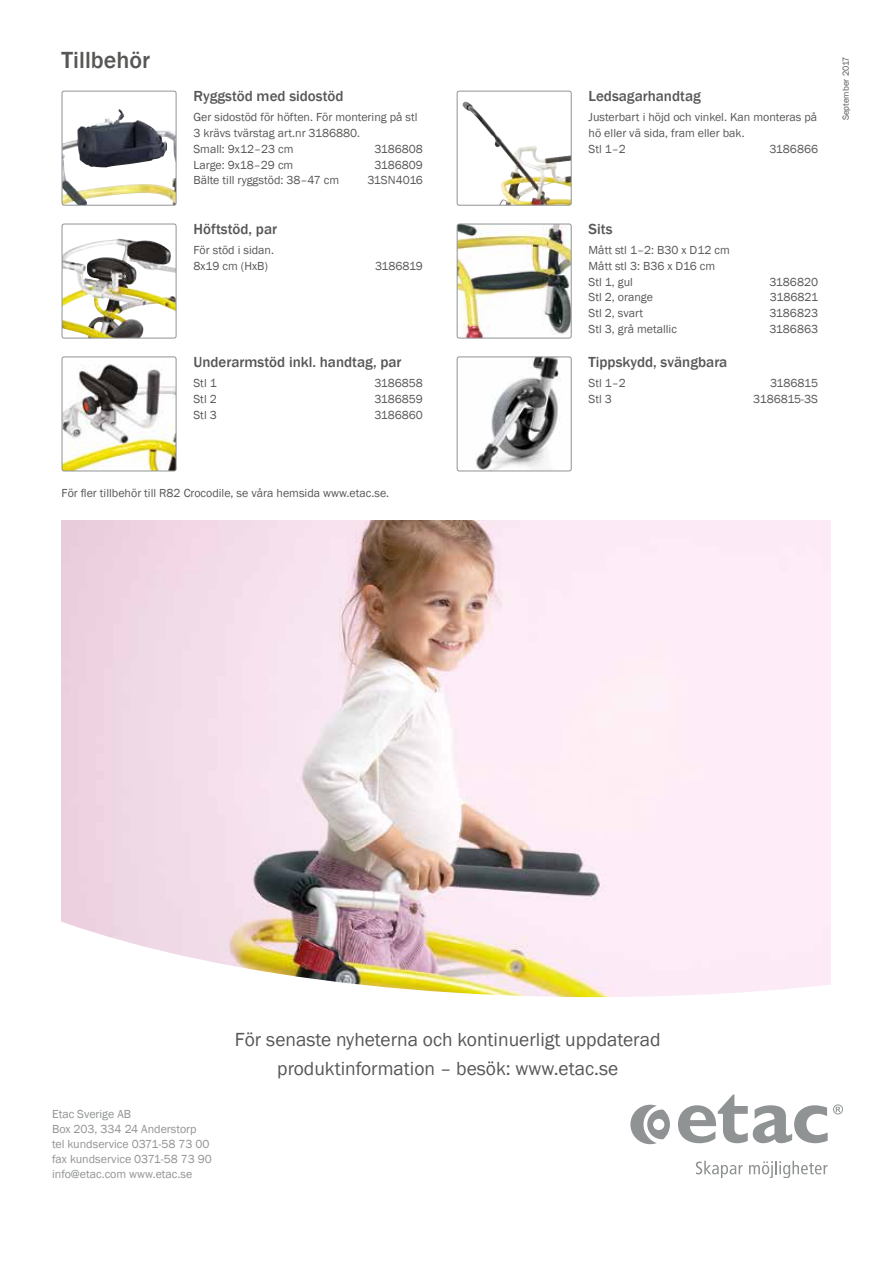
<style>
.page{position:relative;width:893px;height:1263px;background:#fff}
.page>*{position:absolute;margin:0;border:0;box-sizing:border-box;transform-origin:0 0}
.t1{font:500 24px "Franklin Gothic";color:#575756}
.t2{font:19.5px/29px "Franklin Gothic";color:#575756;text-align:center}
.t3{font:500 15px "Franklin Gothic";color:#575756}
.t4{font:12px/15.8px "Franklin Gothic";color:#575756}
.t5{font:12px/15px "Franklin Gothic";color:#909394}
.t6{font:9px "Franklin Gothic";color:#575756}
</style>
<div class="page">
<img style="left:64px;top:109px;width:110px;height:59px">
<div style="left:62px;top:91px;width:114px;height:115px;border:1px solid #909394;border-radius:2px"></div>
<img style="left:62px;top:238px;width:114px;height:100px">
<div style="left:62px;top:224px;width:114px;height:114px;border:1px solid #909394;border-radius:2px"></div>
<img style="left:62px;top:364px;width:114px;height:107px">
<div style="left:62px;top:356px;width:114px;height:115px;border:1px solid #909394;border-radius:2px"></div>
<img style="left:462px;top:102px;width:108px;height:102px">
<div style="left:457px;top:91px;width:115px;height:115px;border:1px solid #909394;border-radius:2px"></div>
<img style="left:457px;top:224px;width:113px;height:114px">
<div style="left:457px;top:224px;width:115px;height:114px;border:1px solid #909394;border-radius:2px"></div>
<img style="left:457px;top:358px;width:104px;height:113px">
<div style="left:457px;top:356px;width:115px;height:115px;border:1px solid #909394;border-radius:2px"></div>
<img style="left:62px;top:521px;width:769px;height:366px">
<svg style="left:61px;top:887px;width:770px;height:278px"></svg>
<svg style="left:696px;top:1161px;width:47px;height:17px"></svg>
<svg style="left:749px;top:1161px;width:79px;height:17px"></svg>
<svg style="left:678px;top:1094px;width:165px;height:49px"></svg>
<svg style="left:630px;top:1105px;width:40px;height:39px"></svg>
<h1 class="t1" style="left:62px;top:45px;width:90px">Tillbehör</h1>
<p class="t3" style="left:193px;top:87px;width:152px">Ryggstöd med sidostöd</p>
<p class="t4" style="left:193px;top:110px;width:226px">Ger sidostöd för höften. För montering på stl<br>3 krävs tvärstag art.nr 3186880.<br>Small: 9x12–23 cm</p>
<p class="t4" style="left:374px;top:141px;width:50px">3186808</p>
<p class="t4" style="left:193px;top:157px;width:101px">Large: 9x18–29 cm</p>
<p class="t4" style="left:374px;top:157px;width:50px">3186809</p>
<p class="t4" style="left:193px;top:173px;width:147px">Bälte till ryggstöd: 38–47 cm</p>
<p class="t4" style="left:367px;top:173px;width:57px">31SN4016</p>
<p class="t3" style="left:193px;top:220px;width:85px">Höftstöd, par</p>
<p class="t4" style="left:193px;top:243px;width:82px">För stöd i sidan.<br>8x19 cm (HxB)</p>
<p class="t4" style="left:375px;top:258px;width:49px">3186819</p>
<p class="t3" style="left:193px;top:353px;width:210px">Underarmstöd inkl. handtag, par</p>
<p class="t4" style="left:193px;top:375px;width:25px">Stl 1</p>
<p class="t4" style="left:374px;top:375px;width:50px">3186858</p>
<p class="t4" style="left:193px;top:391px;width:25px">Stl 2</p>
<p class="t4" style="left:374px;top:391px;width:50px">3186859</p>
<p class="t4" style="left:193px;top:407px;width:25px">Stl 3</p>
<p class="t4" style="left:374px;top:407px;width:50px">3186860</p>
<p class="t4" style="left:62px;top:486px;width:329px">För fler tillbehör till R82 Crocodile, se våra hemsida www.etac.se.</p>
<p class="t3" style="left:589px;top:87px;width:114px">Ledsagarhandtag</p>
<p class="t4" style="left:589px;top:110px;width:230px">Justerbart i höjd och vinkel. Kan monteras på hö eller vä sida, fram eller bak.<br>Stl 1–2</p>
<p class="t4" style="left:769px;top:141px;width:50px">3186866</p>
<p class="t6" style="left:840px;top:120px;width:66px;rotate:-90deg">September 2017</p>
<p class="t3" style="left:589px;top:220px;width:25px">Sits</p>
<p class="t4" style="left:589px;top:243px;width:143px">Mått stl 1–2: B30 x D12 cm<br>Mått stl 3: B36 x D16 cm<br>Stl 1, gul</p>
<p class="t4" style="left:769px;top:274px;width:50px">3186820</p>
<p class="t4" style="left:589px;top:290px;width:66px">Stl 2, orange</p>
<p class="t4" style="left:770px;top:290px;width:50px">3186821</p>
<p class="t4" style="left:589px;top:305px;width:56px">Stl 2, svart</p>
<p class="t4" style="left:769px;top:305px;width:50px">3186823</p>
<p class="t4" style="left:589px;top:321px;width:90px">Stl 3, grå metallic</p>
<p class="t4" style="left:769px;top:321px;width:50px">3186863</p>
<p class="t3" style="left:589px;top:353px;width:140px">Tippskydd, svängbara</p>
<p class="t4" style="left:589px;top:375px;width:39px">Stl 1–2</p>
<p class="t4" style="left:770px;top:375px;width:49px">3186815</p>
<p class="t4" style="left:589px;top:391px;width:25px">Stl 3</p>
<p class="t4" style="left:753px;top:391px;width:66px">3186815-3S</p>
<p class="t5" style="left:52px;top:1107px;width:161px">Etac Sverige AB<br>Box 203, 334 24 Anderstorp tel kundservice 0371-58 73 00 fax kundservice 0371-58 73 90 info@etac.com www.etac.se</p>
<h2 class="t2" style="left:235px;top:1026px;width:427px">För senaste nyheterna och kontinuerligt uppdaterad produktinformation – besök: www.etac.se</h2>
</div>
